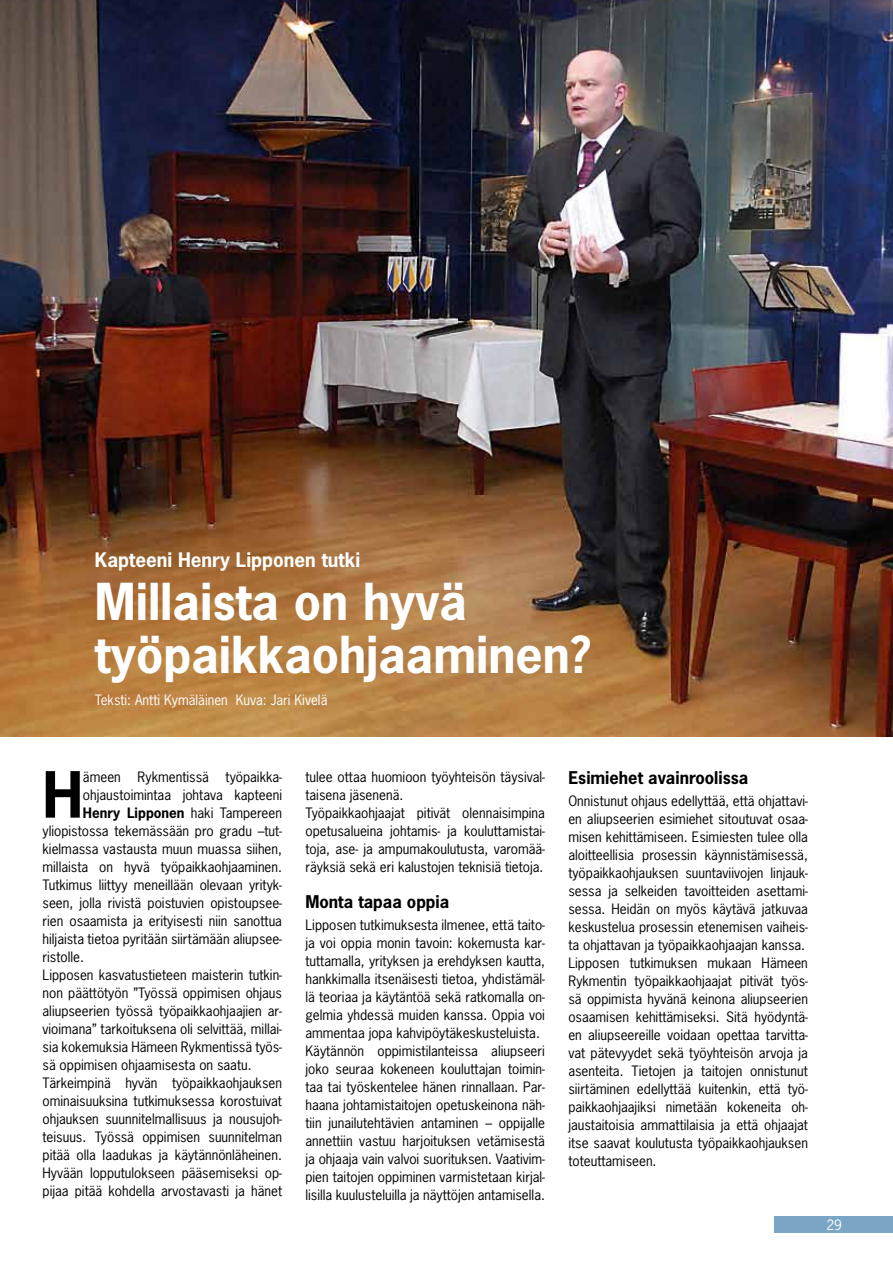
<style>
.page{position:relative;width:893px;height:1263px;background:#fff}
.page>*{position:absolute;margin:0;border:0;box-sizing:border-box;transform-origin:0 0}
.t1{font:700 59.7px "News Gothic Std";color:#000}
.t2{font:700 47.85px/52.7px "News Gothic Std";color:#fff}
.t3{font:700 18.75px "News Gothic Std";color:#fff}
.t4{font:700 16.5px "News Gothic Std";color:#000}
.t5{font:13.5px/18px "News Gothic Std";color:#000}
.t6{font:13.5px "News Gothic Std";color:#fff}
.t7{font:700 13.5px "News Gothic Std";color:#000}
.s1{font-weight:400}
</style>
<div class="page">
<div style="left:774px;top:1217px;width:119px;height:16px;background:#7aa5c5"></div>
<img style="left:0;top:0;width:893px;height:736px">
<h3 class="t3" style="left:95px;top:548px;width:267px">Kapteeni Henry Lipponen tutki</h3>
<h2 class="t2" style="left:95px;top:575px;width:498px">Millaista on hyvä työpaikkaohjaaminen?</h2>
<p class="t6" style="left:95px;top:691px;width:234px">Teksti: Antti Kymäläinen Kuva: Jari Kivelä</p>
<h1 class="t1" style="left:43px;top:755px;width:42px">H</h1>
<p class="t5" style="left:83px;top:767px;width:201px">ämeen Rykmentissä työpaikka-</p>
<p class="t5" style="left:83px;top:785px;width:201px">ohjaustoimintaa johtava kapteeni</p>
<p class="t7" style="left:83px;top:803px;width:201px">Henry Lipponen <span class="s1">haki Tampereen</span></p>
<p class="t5" style="left:43px;top:821px;width:241px">yliopistossa tekemässään pro gradu –tut-</p>
<p class="t5" style="left:43px;top:839px;width:241px">kielmassa vastausta muun muassa siihen,</p>
<p class="t5" style="left:43px;top:857px;width:241px">millaista on hyvä työpaikkaohjaaminen.</p>
<p class="t5" style="left:43px;top:875px;width:241px">Tutkimus liittyy meneillään olevaan yrityk-</p>
<p class="t5" style="left:43px;top:893px;width:241px">seen, jolla rivistä poistuvien opistoupsee-</p>
<p class="t5" style="left:43px;top:911px;width:241px">rien osaamista ja erityisesti niin sanottua</p>
<p class="t5" style="left:43px;top:929px;width:241px">hiljaista tietoa pyritään siirtämään aliupsee-</p>
<p class="t5" style="left:43px;top:947px;width:43px">ristolle.</p>
<p class="t5" style="left:43px;top:965px;width:241px">Lipposen kasvatustieteen maisterin tutkin-</p>
<p class="t5" style="left:43px;top:983px;width:241px">non päättötyön ”Työssä oppimisen ohjaus</p>
<p class="t5" style="left:43px;top:1001px;width:241px">aliupseerien työssä työpaikkaohjaajien ar-</p>
<p class="t5" style="left:43px;top:1019px;width:241px">vioimana” tarkoituksena oli selvittää, millai-</p>
<p class="t5" style="left:43px;top:1037px;width:241px">sia kokemuksia Hämeen Rykmentissä työs-</p>
<p class="t5" style="left:43px;top:1055px;width:211px">sä oppimisen ohjaamisesta on saatu.</p>
<p class="t5" style="left:43px;top:1073px;width:241px">Tärkeimpinä hyvän työpaikkaohjauksen</p>
<p class="t5" style="left:43px;top:1091px;width:241px">ominaisuuksina tutkimuksessa korostuivat</p>
<p class="t5" style="left:43px;top:1109px;width:241px">ohjauksen suunnitelmallisuus ja nousujoh-</p>
<p class="t5" style="left:43px;top:1127px;width:241px">teisuus. Työssä oppimisen suunnitelman</p>
<p class="t5" style="left:43px;top:1145px;width:241px">pitää olla laadukas ja käytännönläheinen.</p>
<p class="t5" style="left:43px;top:1163px;width:241px">Hyvään lopputulokseen pääsemiseksi op-</p>
<p class="t5" style="left:43px;top:1181px;width:241px">pijaa pitää kohdella arvostavasti ja hänet</p>
<p class="t5" style="left:305px;top:767px;width:241px">tulee ottaa huomioon työyhteisön täysival&shy;taisena jäsenenä.<br>Työpaikkaohjaajat pitivät olennaisimpina opetusalueina johtamis- ja kouluttamistai&shy;toja, ase- ja ampumakoulutusta, varomää&shy;räyksiä sekä eri kalustojen teknisiä tietoja.</p>
<p class="t4" style="left:305px;top:890px;width:145px">Monta tapaa oppia</p>
<p class="t5" style="left:305px;top:916px;width:241px">Lipposen tutkimuksesta ilmenee, että taito&shy;ja voi oppia monin tavoin: kokemusta kar&shy;tuttamalla, yrityksen ja erehdyksen kautta, hankkimalla itsenäisesti tietoa, yhdistämäl&shy;lä teoriaa ja käytäntöä sekä ratkomalla on&shy;gelmia yhdessä muiden kanssa. Oppia voi ammentaa jopa kahvipöytäkeskusteluista.<br>Käytännön oppimistilanteissa aliupseeri joko seuraa kokeneen kouluttajan toimin&shy;taa tai työskentelee hänen rinnallaan. Par&shy;haana johtamistaitojen opetuskeinona näh&shy;tiin junailutehtävien antaminen – oppijalle annettiin vastuu harjoituksen vetämisestä ja ohjaaja vain valvoi suorituksen. Vaativim&shy;pien taitojen oppiminen varmistetaan kirjal&shy;lisilla kuulusteluilla ja näyttöjen antamisella.</p>
<p class="t4" style="left:568px;top:767px;width:181px">Esimiehet avainroolissa</p>
<p class="t5" style="left:568px;top:792px;width:241px">Onnistunut ohjaus edellyttää, että ohjattavi&shy;en aliupseerien esimiehet sitoutuvat osaa&shy;misen kehittämiseen. Esimiesten tulee olla aloitteellisia prosessin käynnistämisessä, työpaikkaohjauksen suuntaviivojen linjauk&shy;sessa ja selkeiden tavoitteiden asettami&shy;sessa. Heidän on myös käytävä jatkuvaa keskustelua prosessin etenemisen vaiheis&shy;ta ohjattavan ja työpaikkaohjaajan kanssa.<br>Lipposen tutkimuksen mukaan Hämeen Rykmentin työpaikkaohjaajat pitivät työs&shy;sä oppimista hyvänä keinona aliupseerien osaamisen kehittämiseksi. Sitä hyödyntä&shy;en aliupseereille voidaan opettaa tarvitta&shy;vat pätevyydet sekä työyhteisön arvoja ja asenteita. Tietojen ja taitojen onnistunut siirtäminen edellyttää kuitenkin, että työ&shy;paikkaohjaajiksi nimetään kokeneita oh&shy;jaustaitoisia ammattilaisia ja että ohjaajat itse saavat koulutusta työpaikkaohjauksen toteuttamiseen.</p>
<p class="t6" style="left:826px;top:1216px;width:17px">29</p>
</div>
